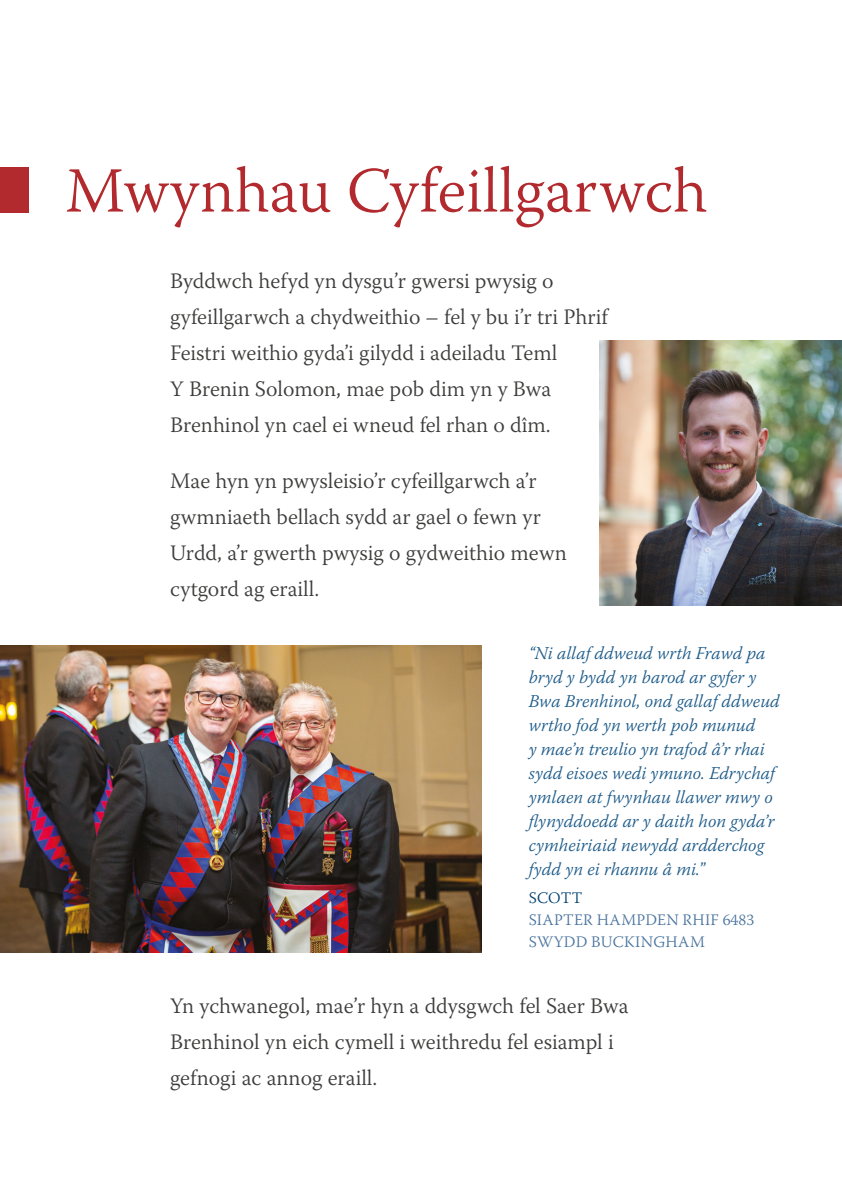
<style>
.page{position:relative;width:842px;height:1191px;background:#fff}
.page>*{position:absolute;margin:0;border:0;box-sizing:border-box;transform-origin:0 0}
.t1{font:300 64px "Warnock Pro";color:#b2292e}
.t2{font:300 22px/36px "Warnock Pro";color:#3c3c3b}
.t3{font:italic 300 18px/24px "Warnock Pro";color:#1d5b89}
.t4{font:300 16px/22px "Warnock Pro";letter-spacing:.015em;color:#4a749e}
.t5{font:300 16px "Warnock Pro";letter-spacing:.015em;color:#004170}
.s1{font-style:normal}
</style>
<div class="page">
<img style="left:0;top:645px;width:482px;height:307px">
<div style="left:0;top:167px;width:28px;height:46px;background:#b2292e"></div>
<img style="left:600px;top:340px;width:242px;height:265px">
<h1 class="t1" style="left:65px;top:152px;width:644px">Mwynhau Cyfeillgarwch</h1>
<p class="t2" style="left:170px;top:263px;width:439px">Byddwch hefyd yn dysgu’r gwersi pwysig o gyfeillgarwch a chydweithio – fel y bu i’r tri Phrif Feistri weithio gyda’i gilydd i adeiladu Teml<br>Y Brenin Solomon, mae pob dim yn y Bwa Brenhinol yn cael ei wneud fel rhan o dîm.</p>
<p class="t2" style="left:170px;top:463px;width:398px">Mae hyn yn pwysleisio’r cyfeillgarwch a’r gwmniaeth bellach sydd ar gael o fewn yr Urdd, a’r gwerth pwysig o gydweithio mewn cytgord ag eraill.</p>
<p class="t3" style="left:529px;top:640px;width:253px">“Ni allaf ddweud wrth Frawd pa bryd y bydd yn barod ar gyfer y<br>Bwa Brenhinol, ond gallaf ddweud wrtho fod yn werth pob munud<br>y mae’n treulio yn trafod â’r rhai sydd eisoes wedi ymuno. Edrychaf ymlaen at fwynhau llawer mwy o flynyddoedd ar y daith hon gyda’r cymheiriaid newydd ardderchog fydd yn ei rhannu â mi.<span class="s1">”</span></p>
<p class="t5" style="left:529px;top:887px;width:55px">SCOTT</p>
<p class="t4" style="left:529px;top:908px;width:227px">SIAPTER HAMPDEN RHIF 6483<br>SWYDD BUCKINGHAM</p>
<p class="t2" style="left:170px;top:987px;width:460px">Yn ychwanegol, mae’r hyn a ddysgwch fel Saer Bwa<br>Brenhinol yn eich cymell i weithredu fel esiampl i gefnogi ac annog eraill.</p>
</div>
